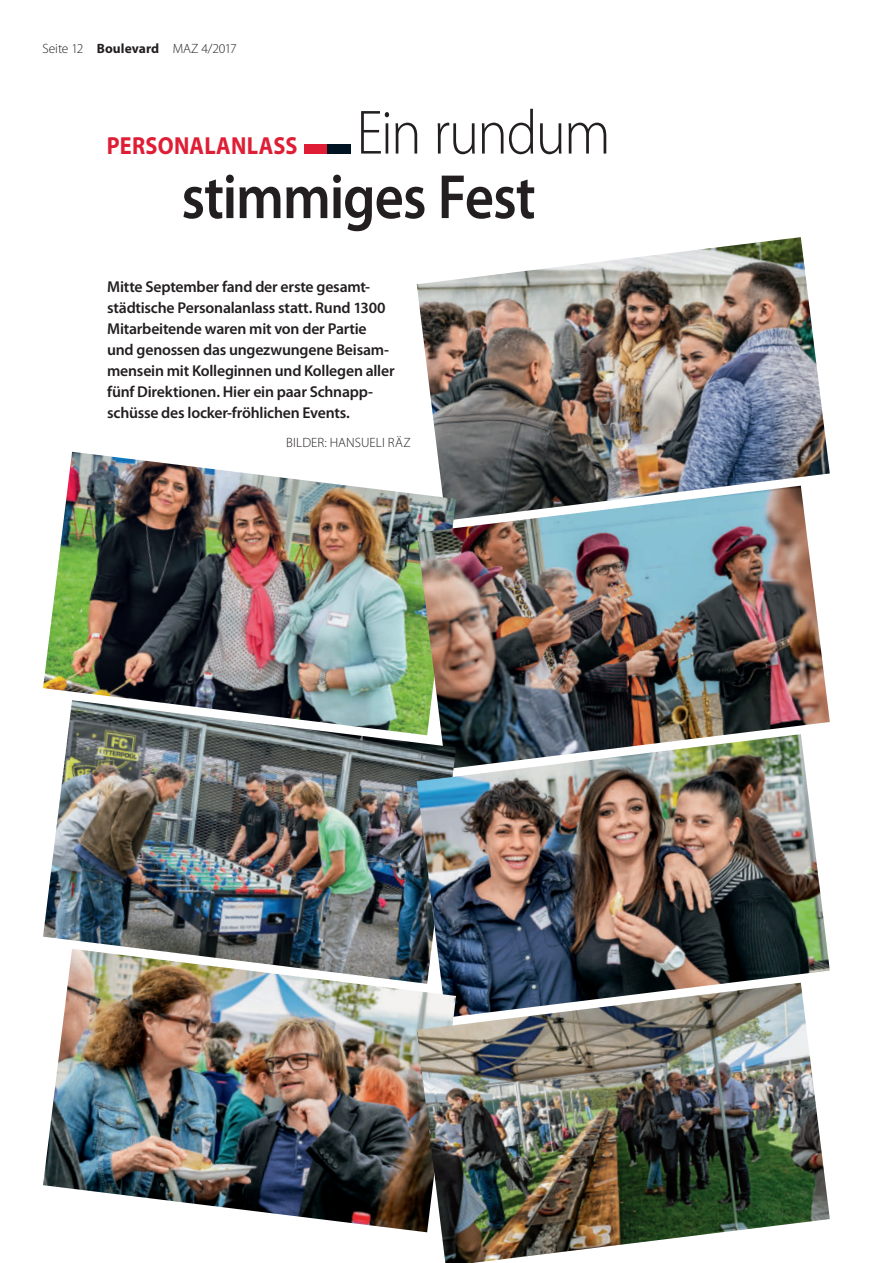
<style>
.page{position:relative;width:893px;height:1263px;background:#fff}
.page>*{position:absolute;margin:0;border:0;box-sizing:border-box;transform-origin:0 0}
.t1{font:600 63px "Myriad Pro";letter-spacing:-.02em;color:#231f20;scale:.9 1}
.t2{font:300 63px "Myriad Pro";letter-spacing:-.03em;color:#231f20;scale:.9 1}
.t3{font:700 24.75px "Myriad Pro";letter-spacing:.015em;color:#df1e36;scale:.9 1}
.t4{font:600 15.75px/21px "Myriad Pro";letter-spacing:-.015em;color:#231f20}
.t5{font:300 13.5px "Myriad Pro";color:#231f20}
.s1{font-weight:700}
</style>
<div class="page">
<div style="left:304px;top:144px;width:23px;height:9px;background:#df1e36"></div>
<div style="left:327px;top:144px;width:24px;height:9px;background:#001322"></div>
<img style="left:417px;top:237px;width:413px;height:249px">
<img style="left:43px;top:452px;width:413px;height:248px">
<img style="left:417px;top:486px;width:413px;height:248px">
<img style="left:43px;top:700px;width:413px;height:249px">
<img style="left:417px;top:734px;width:413px;height:249px">
<img style="left:43px;top:949px;width:413px;height:282px">
<img style="left:417px;top:983px;width:413px;height:280px">
<p class="t5" style="left:43px;top:41px;width:196px">Seite 12 <span class="s1">Boulevard</span> MAZ 4/2017</p>
<h1 class="t2" style="left:357px;top:98px;width:284px">Ein rundum</h1>
<h1 class="t1" style="left:181px;top:157px;width:395px">stimmiges Fest</h1>
<h2 class="t3" style="left:107px;top:129px;width:214px">PERSONALANLASS</h2>
<p class="t4" style="left:107px;top:276px;width:289px">Mitte September fand der erste gesamt&shy;städtische Personalanlass statt. Rund 1300<br>Mitarbeitende waren mit von der Partie und genossen das ungezwungene Beisam&shy;mensein mit Kolleginnen und Kollegen aller fünf Direktionen. Hier ein paar Schnapp&shy;schüsse des locker-fröhlichen Events.</p>
<p class="t5" style="left:286px;top:435px;width:126px">BILDER: HANSUELI RÄZ</p>
</div>
